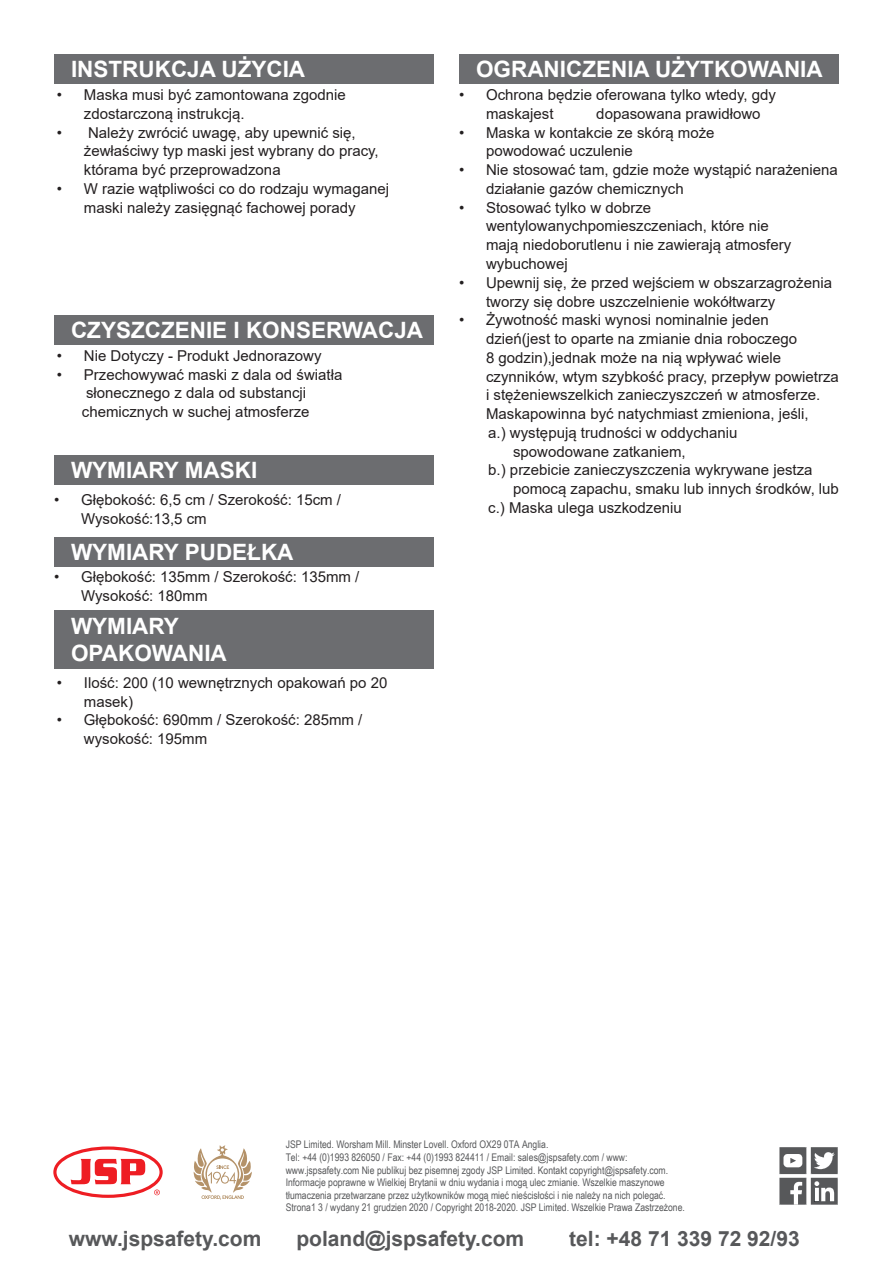
<style>
.page{position:relative;width:893px;height:1263px;background:#fff}
.page>*{position:absolute;margin:0;border:0;box-sizing:border-box;transform-origin:0 0}
.t1{font:700 22.5px "Arial";color:#fff}
.t2{font:700 21px "Arial";color:#57585a}
.t3{font:15px/18.8px "Arial";color:#231f20}
.t4{font:10.5px "Arial Narrow";color:#57585a}
</style>
<div class="page">
<div style="left:54px;top:54px;width:380px;height:30px;background:#6c6d70"></div>
<div style="left:459px;top:54px;width:380px;height:30px;background:#6c6d70"></div>
<svg style="left:53px;top:1146px;width:110px;height:52px"></svg>
<svg style="left:194px;top:1145px;width:58px;height:54px"></svg>
<svg style="left:779px;top:1147px;width:59px;height:58px"></svg>
<div style="left:54px;top:315px;width:380px;height:30px;background:#6c6d70"></div>
<div style="left:54px;top:455px;width:380px;height:30px;background:#6c6d70"></div>
<div style="left:54px;top:610px;width:380px;height:58px;background:#6c6d70"></div>
<div style="left:54px;top:537px;width:380px;height:30px;background:#6c6d70"></div>
<p class="t1" style="left:71px;top:53px;width:236px">INSTRUKCJA UŻYCIA</p>
<p class="t1" style="left:476px;top:53px;width:348px">OGRANICZENIA UŻYTKOWANIA</p>
<p class="t3" style="left:84px;top:85px;width:263px;text-indent:-27px">• Maska musi być zamontowana zgodnie zdostarczoną instrukcją.</p>
<p class="t3" style="left:84px;top:123px;width:296px;text-indent:-27px">• Należy zwrócić uwagę, aby upewnić się, żewłaściwy typ maski jest wybrany do pracy, którama być przeprowadzona</p>
<p class="t3" style="left:57px;top:179px;width:334px;text-align:center">• W razie wątpliwości co do rodzaju wymaganej maski należy zasięgnąć fachowej porady</p>
<p class="t1" style="left:71px;top:314px;width:354px">CZYSZCZENIE I KONSERWACJA</p>
<p class="t3" style="left:57px;top:346px;width:266px">• Nie Dotyczy - Produkt Jednorazowy</p>
<p class="t3" style="left:57px;top:365px;width:287px">• Przechowywać maski z dala od światła</p>
<p class="t3" style="left:86px;top:384px;width:222px">słonecznego z dala od substancji</p>
<p class="t3" style="left:82px;top:402px;width:229px">chemicznych w suchej atmosferze</p>
<p class="t1" style="left:71px;top:454px;width:188px">WYMIARY MASKI</p>
<p class="t3" style="left:81px;top:490px;width:262px;text-indent:-27px">• Głębokość: 6,5 cm / Szerokość: 15cm /<br>Wysokość:13,5 cm</p>
<p class="t1" style="left:71px;top:537px;width:224px">WYMIARY PUDEŁKA</p>
<p class="t3" style="left:81px;top:568px;width:280px;text-indent:-27px">• Głębokość: 135mm / Szerokość: 135mm /<br>Wysokość: 180mm</p>
<p class="t1" style="left:71px;top:610px;width:109px">WYMIARY</p>
<p class="t1" style="left:71px;top:637px;width:157px">OPAKOWANIA</p>
<p class="t3" style="left:84px;top:673px;width:305px;text-indent:-27px">• Ilość: 200 (10 wewnętrznych opakowań po 20 masek)</p>
<p class="t3" style="left:84px;top:710px;width:280px;text-indent:-27px">• Głębokość: 690mm / Szerokość: 285mm / wysokość: 195mm</p>
<p class="t3" style="left:486px;top:85px;width:291px;text-indent:-27px">• Ochrona będzie oferowana tylko wtedy, gdy maskajest</p>
<p class="t3" style="left:596px;top:104px;width:166px">dopasowana prawidłowo</p>
<p class="t3" style="left:486px;top:123px;width:230px;text-indent:-27px">• Maska w kontakcie ze skórą może powodować uczulenie</p>
<p class="t3" style="left:486px;top:160px;width:353px;text-indent:-27px">• Nie stosować tam, gdzie może wystąpić narażeniena działanie gazów chemicznych</p>
<p class="t3" style="left:486px;top:198px;width:307px;text-indent:-27px">• Stosować tylko w dobrze wentylowanychpomieszczeniach, które nie mają niedoborutlenu i nie zawierają atmosfery wybuchowej</p>
<p class="t3" style="left:486px;top:273px;width:347px;text-indent:-27px">• Upewnij się, że przed wejściem w obszarzagrożenia tworzy się dobre uszczelnienie wokółtwarzy</p>
<p class="t3" style="left:486px;top:310px;width:354px;text-indent:-27px">• Żywotność maski wynosi nominalnie jeden<br>dzień(jest to oparte na zmianie dnia roboczego<br>8 godzin),jednak może na nią wpływać wiele czynników, wtym szybkość pracy, przepływ powietrza i stężeniewszelkich zanieczyszczeń w atmosferze.<br>Maskapowinna być natychmiast zmieniona, jeśli,</p>
<p class="t3" style="left:513px;top:423px;width:226px;text-indent:-25px">a.) występują trudności w oddychaniu spowodowane zatkaniem,</p>
<p class="t3" style="left:513px;top:460px;width:327px;text-indent:-25px">b.) przebicie zanieczyszczenia wykrywane jestza pomocą zapachu, smaku lub innych środków, lub</p>
<p class="t3" style="left:488px;top:498px;width:195px">c.) Maska ulega uszkodzeniu</p>
<p class="t4" style="left:286px;top:1137px;width:264px">JSP Limited. Worsham Mill. Minster Lovell. Oxford OX29 0TA Anglia.</p>
<p class="t4" style="left:286px;top:1149px;width:343px">Tel: +44 (0)1993 826050 / Fax: +44 (0)1993 824411 / Email: sales@jspsafety.com / www:</p>
<p class="t4" style="left:286px;top:1162px;width:384px">www.jspsafety.com Nie publikuj bez pisemnej zgody JSP Limited. Kontakt copyright@jspsafety.com.</p>
<p class="t4" style="left:286px;top:1175px;width:380px">Informacje poprawne w Wielkiej Brytanii w dniu wydania i mogą ulec zmianie. Wszelkie maszynowe</p>
<p class="t4" style="left:286px;top:1187px;width:381px">tłumaczenia przetwarzane przez użytkowników mogą mieć nieścisłości i nie należy na nich polegać.</p>
<p class="t4" style="left:286px;top:1200px;width:401px">Strona1 3 / wydany 21 grudzien 2020 / Copyright 2018-2020. JSP Limited. Wszelkie Prawa Zastrzeżone.</p>
<p class="t2" style="left:69px;top:1224px;width:194px">www.jspsafety.com</p>
<p class="t2" style="left:296px;top:1224px;width:229px">poland@jspsafety.com</p>
<p class="t2" style="left:569px;top:1224px;width:232px">tel: +48 71 339 72 92/93</p>
</div>
